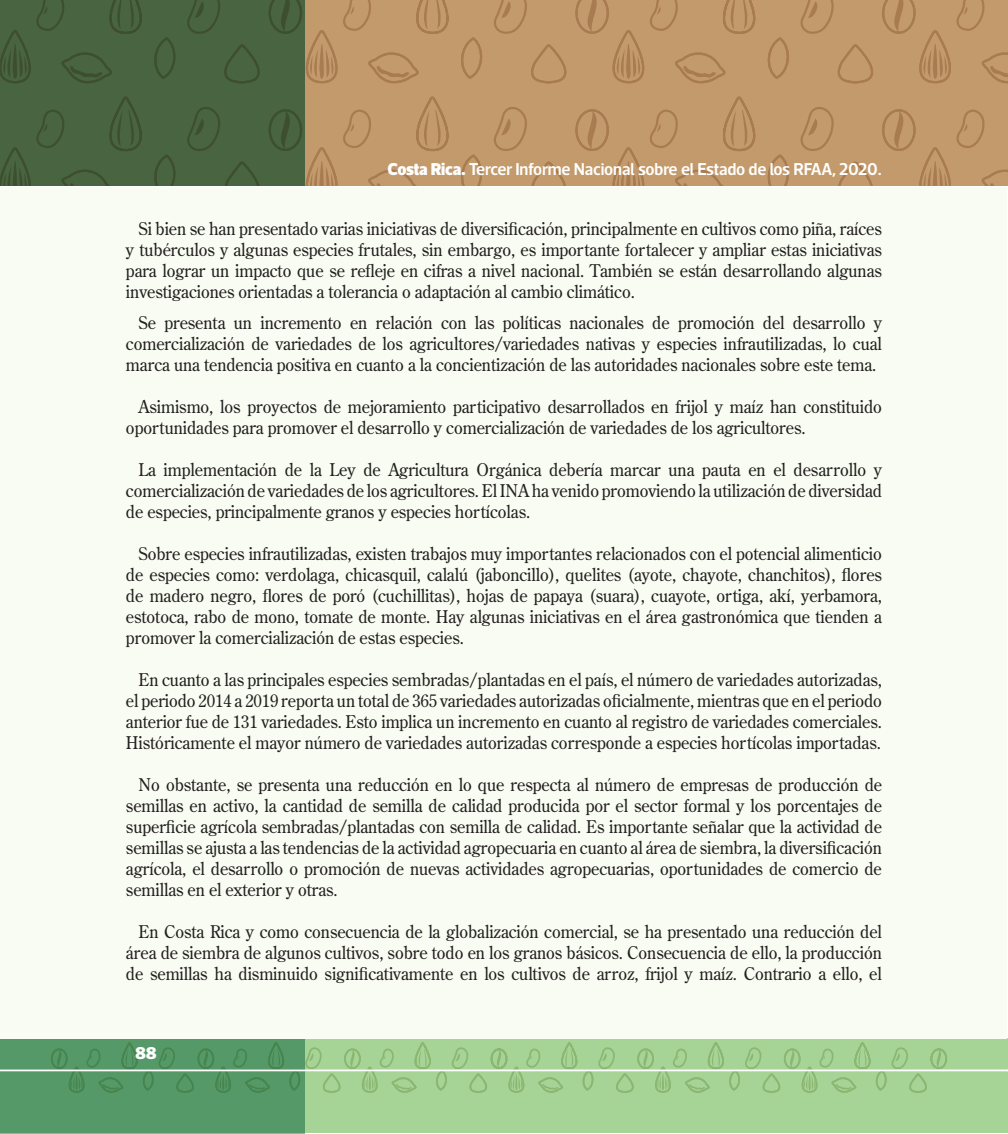
<style>
.page{position:relative;width:1008px;height:1134px;background:#fff}
.page>*{position:absolute;margin:0;border:0;box-sizing:border-box;transform-origin:0 0}
.t1{font:17.5px/21px "Century Old Style";letter-spacing:-.005em;color:#231f20;text-align:justify;scale:.95 1}
.t2{font:600 17.5px "Acto";letter-spacing:-.01em;color:#fff;scale:.95 1}
.t3{font:800 17.5px "Acto";color:#fff}
.s1{font-weight:900}
</style>
<div class="page">
<div style="left:0;top:1038px;width:1008px;height:95px;background:#a6d396"></div>
<svg style="left:305px;top:1042px;width:645px;height:51px"></svg>
<div style="left:0;top:0;width:1008px;height:186px;background:#c39a6b"></div>
<svg style="left:305px;top:0;width:703px;height:84px"></svg>
<svg style="left:306px;top:96px;width:702px;height:90px"></svg>
<svg style="left:0;top:0;width:305px;height:186px;background:#47623e"></svg>
<svg style="left:0;top:1040px;width:305px;height:94px;background:#559868"></svg>
<hr style="left:0;top:1070px;width:1008px;height:1px;background:#fff">
<div style="left:1px;top:187px;width:1006px;height:852px;background:#f9fcf2"></div>
<p class="t2" style="left:388px;top:159px;width:522px"><span class="s1">Costa Rica.</span> Tercer Informe Nacional sobre el Estado de los RFAA, 2020.</p>
<p class="t1" style="left:126px;top:217px;width:797px;text-indent:13px">Si bien se han presentado varias iniciativas de diversificación, principalmente en cultivos como piña, raíces y tubérculos y algunas especies frutales, sin embargo, es importante fortalecer y ampliar estas iniciativas para lograr un impacto que se refleje en cifras a nivel nacional. También se están desarrollando algunas investigaciones orientadas a tolerancia o adaptación al cambio climático.</p>
<p class="t1" style="left:126px;top:312px;width:797px;text-indent:13px">Se presenta un incremento en relación con las políticas nacionales de promoción del desarrollo y comercialización de variedades de los agricultores/variedades nativas y especies infrautilizadas, lo cual marca una tendencia positiva en cuanto a la concientización de las autoridades nacionales sobre este tema.</p>
<p class="t1" style="left:126px;top:396px;width:797px;text-indent:13px">Asimismo, los proyectos de mejoramiento participativo desarrollados en frijol y maíz han constituido oportunidades para promover el desarrollo y comercialización de variedades de los agricultores.</p>
<p class="t1" style="left:126px;top:459px;width:797px;text-indent:13px">La implementación de la Ley de Agricultura Orgánica debería marcar una pauta en el desarrollo y comercialización de variedades de los agricultores. El INA ha venido promoviendo la utilización de diversidad de especies, principalmente granos y especies hortícolas.</p>
<p class="t1" style="left:126px;top:543px;width:797px;text-indent:13px">Sobre especies infrautilizadas, existen trabajos muy importantes relacionados con el potencial alimenticio de especies como: verdolaga, chicasquil, calalú (jaboncillo), quelites (ayote, chayote, chanchitos), flores de madero negro, flores de poró (cuchillitas), hojas de papaya (suara), cuayote, ortiga, akí, yerbamora, estotoca, rabo de mono, tomate de monte. Hay algunas iniciativas en el área gastronómica que tienden a promover la comercialización de estas especies.</p>
<p class="t1" style="left:126px;top:669px;width:797px;text-indent:13px">En cuanto a las principales especies sembradas/plantadas en el país, el número de variedades autorizadas, el periodo 2014 a 2019 reporta un total de 365 variedades autorizadas oficialmente, mientras que en el periodo anterior fue de 131 variedades. Esto implica un incremento en cuanto al registro de variedades comerciales.<br>Históricamente el mayor número de variedades autorizadas corresponde a especies hortícolas importadas.</p>
<p class="t1" style="left:126px;top:774px;width:797px;text-indent:13px">No obstante, se presenta una reducción en lo que respecta al número de empresas de producción de semillas en activo, la cantidad de semilla de calidad producida por el sector formal y los porcentajes de superficie agrícola sembradas/plantadas con semilla de calidad. Es importante señalar que la actividad de semillas se ajusta a las tendencias de la actividad agropecuaria en cuanto al área de siembra, la diversificación agrícola, el desarrollo o promoción de nuevas actividades agropecuarias, oportunidades de comercio de semillas en el exterior y otras.</p>
<p class="t1" style="left:126px;top:921px;width:797px;text-indent:13px">En Costa Rica y como consecuencia de la globalización comercial, se ha presentado una reducción del área de siembra de algunos cultivos, sobre todo en los granos básicos. Consecuencia de ello, la producción de semillas ha disminuido significativamente en los cultivos de arroz, frijol y maíz. Contrario a ello, el</p>
<p class="t3" style="left:135px;top:1042px;width:23px">88</p>
</div>
